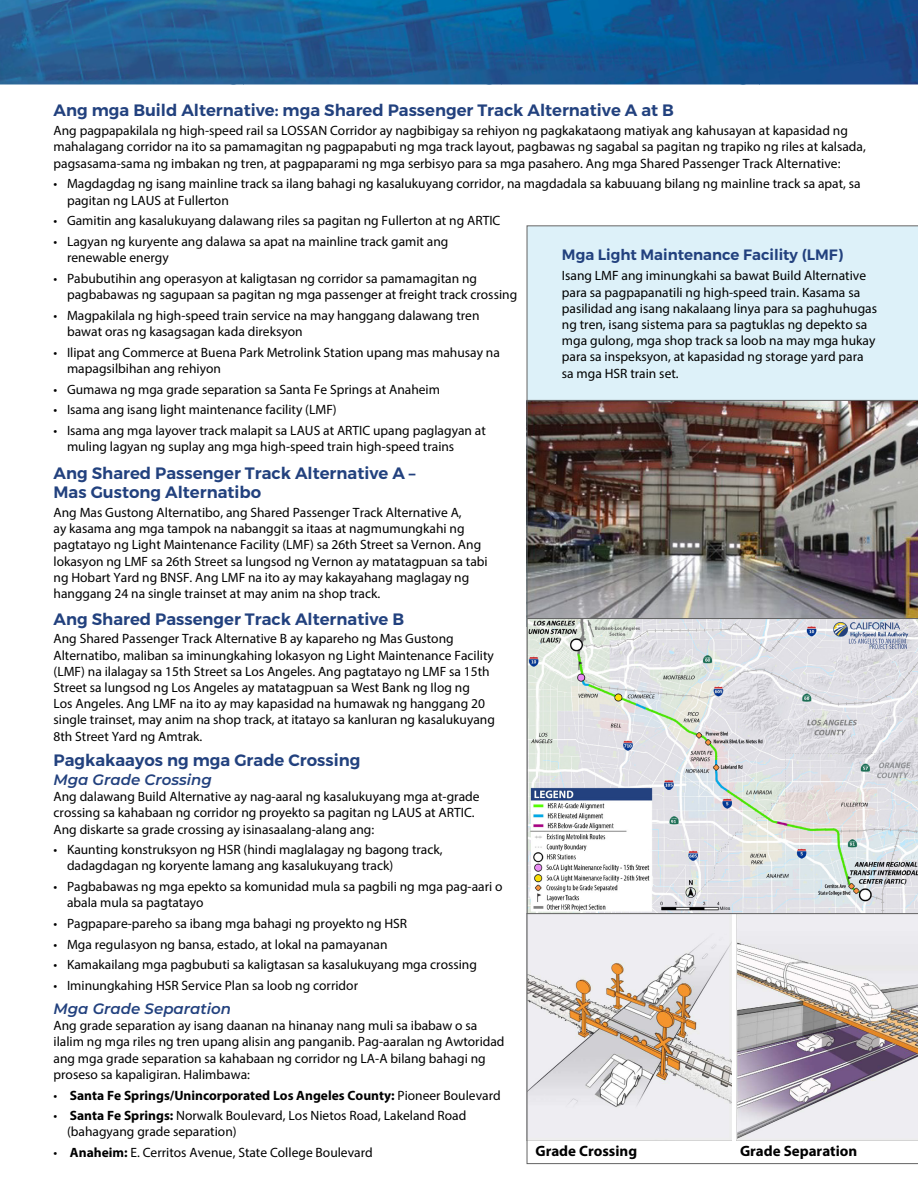
<style>
.page{position:relative;width:918px;height:1188px;background:#fff}
.page>*{position:absolute;margin:0;border:0;box-sizing:border-box;transform-origin:0 0}
.t1{font:600 16.5px/19.8px "Montserrat";color:#22417e}
.t2{font:italic 600 15px "Montserrat";color:#22417e}
.t3{font:600 15px "Montserrat";color:#22417e}
.t4{font:700 15px "Myriad Pro";color:#000}
.t5{font:13.5px/16.2px "Myriad Pro";color:#000}
.t6{font:700 13.5px "Myriad Pro";color:#000}
.s1{font-weight:400}
.s2{font-weight:700}
</style>
<div class="page">
<img style="left:527px;top:225px;width:391px;height:939px">
<img style="left:0;top:0;width:224px;height:85px">
<img style="left:224px;top:0;width:258px;height:85px">
<img style="left:482px;top:0;width:258px;height:85px">
<img style="left:740px;top:0;width:178px;height:85px">
<img style="left:230px;top:82px;width:14px;height:3px">
<img style="left:486px;top:81px;width:16px;height:4px">
<img style="left:740px;top:80px;width:20px;height:5px">
<hr style="left:527px;top:400px;width:391px;height:1px;background:#646464">
<hr style="left:528px;top:618px;width:390px;height:1px;background:#646464">
<hr style="left:527px;top:913px;width:391px;height:1px;background:#646464">
<p class="t1" style="left:54px;top:101px;width:622px">Ang mga Build Alternative: mga Shared Passenger Track Alternative A at B</p>
<p class="t5" style="left:54px;top:122px;width:814px">Ang pagpapakilala ng high-speed rail sa LOSSAN Corridor ay nagbibigay sa rehiyon ng pagkakataong matiyak ang kahusayan at kapasidad ng mahalagang corridor na ito sa pamamagitan ng pagpapabuti ng mga track layout, pagbawas ng sagabal sa pagitan ng trapiko ng riles at kalsada, pagsasama-sama ng imbakan ng tren, at pagpaparami ng mga serbisyo para sa mga pasahero. Ang mga Shared Passenger Track Alternative:</p>
<p class="t5" style="left:67px;top:176px;width:795px;text-indent:-14px">• Magdagdag ng isang mainline track sa ilang bahagi ng kasalukuyang corridor, na magdadala sa kabuuang bilang ng mainline track sa apat, sa pagitan ng LAUS at Fullerton</p>
<p class="t5" style="left:54px;top:212px;width:448px">• Gamitin ang kasalukuyang dalawang riles sa pagitan ng Fullerton at ng ARTIC</p>
<p class="t5" style="left:67px;top:233px;width:383px;text-indent:-14px">• Lagyan ng kuryente ang dalawa sa apat na mainline track gamit ang renewable energy</p>
<p class="t5" style="left:67px;top:270px;width:452px;text-indent:-14px">• Pabubutihin ang operasyon at kaligtasan ng corridor sa pamamagitan ng pagbabawas ng sagupaan sa pagitan ng mga passenger at freight track crossing</p>
<p class="t5" style="left:67px;top:307px;width:414px;text-indent:-14px">• Magpakilala ng high-speed train service na may hanggang dalawang tren bawat oras ng kasagsagan kada direksyon</p>
<p class="t5" style="left:67px;top:344px;width:434px;text-indent:-14px">• Ilipat ang Commerce at Buena Park Metrolink Station upang mas mahusay na mapagsilbihan ang rehiyon</p>
<p class="t5" style="left:54px;top:381px;width:388px">• Gumawa ng mga grade separation sa Santa Fe Springs at Anaheim</p>
<p class="t5" style="left:54px;top:401px;width:285px">• Isama ang isang light maintenance facility (LMF)</p>
<p class="t5" style="left:67px;top:422px;width:420px;text-indent:-14px">• Isama ang mga layover track malapit sa LAUS at ARTIC upang paglagyan at muling lagyan ng suplay ang mga high-speed train high-speed trains</p>
<p class="t3" style="left:562px;top:245px;width:283px">Mga Light Maintenance Facility (LMF)</p>
<p class="t5" style="left:562px;top:268px;width:317px">Isang LMF ang iminungkahi sa bawat Build Alternative para sa pagpapanatili ng high-speed train. Kasama sa pasilidad ang isang nakalaang linya para sa paghuhugas ng tren, isang sistema para sa pagtuklas ng depekto sa mga gulong, mga shop track sa loob na may mga hukay para sa inspeksyon, at kapasidad ng storage yard para sa mga HSR train set.</p>
<p class="t1" style="left:54px;top:463px;width:364px">Ang Shared Passenger Track Alternative A –<br>Mas Gustong Alternatibo</p>
<p class="t5" style="left:54px;top:504px;width:436px">Ang Mas Gustong Alternatibo, ang Shared Passenger Track Alternative A,<br>ay kasama ang mga tampok na nabanggit sa itaas at nagmumungkahi ng pagtatayo ng Light Maintenance Facility (LMF) sa 26th Street sa Vernon. Ang lokasyon ng LMF sa 26th Street sa lungsod ng Vernon ay matatagpuan sa tabi ng Hobart Yard ng BNSF. Ang LMF na ito ay may kakayahang maglagay ng hanggang 24 na single trainset at may anim na shop track.</p>
<p class="t1" style="left:54px;top:609px;width:352px">Ang Shared Passenger Track Alternative B</p>
<p class="t5" style="left:54px;top:630px;width:443px">Ang Shared Passenger Track Alternative B ay kapareho ng Mas Gustong Alternatibo, maliban sa iminungkahing lokasyon ng Light Maintenance Facility (LMF) na ilalagay sa 15th Street sa Los Angeles. Ang pagtatayo ng LMF sa 15th Street sa lungsod ng Los Angeles ay matatagpuan sa West Bank ng Ilog ng<br>Los Angeles. Ang LMF na ito ay may kapasidad na humawak ng hanggang 20 single trainset, may anim na shop track, at itatayo sa kanluran ng kasalukuyang 8th Street Yard ng Amtrak.</p>
<p class="t1" style="left:54px;top:750px;width:308px">Pagkakaayos ng mga Grade Crossing</p>
<p class="t5" style="left:54px;top:788px;width:428px">Ang dalawang Build Alternative ay nag-aaral ng kasalukuyang mga at-grade crossing sa kahabaan ng corridor ng proyekto sa pagitan ng LAUS at ARTIC.<br>Ang diskarte sa grade crossing ay isinasaalang-alang ang:</p>
<p class="t5" style="left:67px;top:841px;width:377px;text-indent:-14px">• Kaunting konstruksyon ng HSR (hindi maglalagay ng bagong track, dadagdagan ng koryente lamang ang kasalukuyang track)</p>
<p class="t5" style="left:67px;top:878px;width:437px;text-indent:-14px">• Pagbabawas ng mga epekto sa komunidad mula sa pagbili ng mga pag-aari o abala mula sa pagtatayo</p>
<p class="t5" style="left:54px;top:915px;width:355px">• Pagpapare-pareho sa ibang mga bahagi ng proyekto ng HSR</p>
<p class="t5" style="left:54px;top:936px;width:335px">• Mga regulasyon ng bansa, estado, at lokal na pamayanan</p>
<p class="t5" style="left:54px;top:957px;width:425px">• Kamakailang mga pagbubuti sa kaligtasan sa kasalukuyang mga crossing</p>
<p class="t5" style="left:54px;top:977px;width:306px">• Iminungkahing HSR Service Plan sa loob ng corridor</p>
<p class="t2" style="left:54px;top:998px;width:179px">Mga Grade Separation</p>
<p class="t5" style="left:54px;top:1017px;width:453px">Ang grade separation ay isang daanan na hinanay nang muli sa ibabaw o sa ilalim ng mga riles ng tren upang alisin ang panganib. Pag-aaralan ng Awtoridad ang mga grade separation sa kahabaan ng corridor ng LA-A bilang bahagi ng proseso sa kapaligiran. Halimbawa:</p>
<p class="t6" style="left:54px;top:1086px;width:449px"><span class="s1">•</span> Santa Fe Springs/Unincorporated Los Angeles County: <span class="s1">Pioneer Boulevard</span></p>
<p class="t5" style="left:67px;top:1107px;width:401px;text-indent:-14px">• <span class="s2">Santa Fe Springs:</span> Norwalk Boulevard, Los Nietos Road, Lakeland Road (bahagyang grade separation)</p>
<p class="t5" style="left:54px;top:1144px;width:321px">• <span class="s2">Anaheim:</span> E. Cerritos Avenue, State College Boulevard</p>
<p class="t4" style="left:535px;top:1141px;width:103px">Grade Crossing</p>
<p class="t4" style="left:740px;top:1141px;width:119px">Grade Separation</p>
<p class="t2" style="left:53px;top:769px;width:160px">Mga Grade Crossing</p>
</div>
